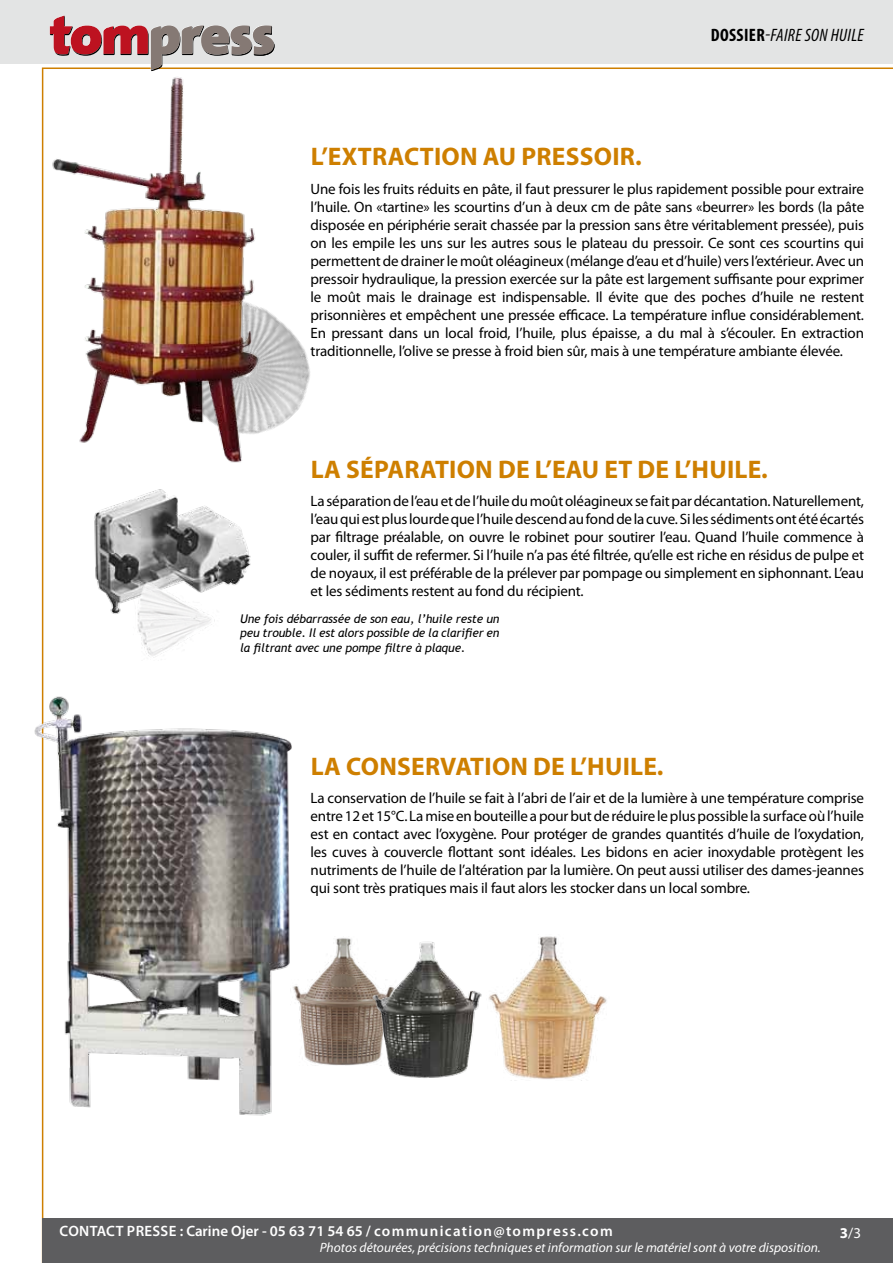
<style>
.page{position:relative;width:893px;height:1263px;background:#fff}
.page>*{position:absolute;margin:0;border:0;box-sizing:border-box;transform-origin:0 0}
.t1{font:700 25.5px "Myriad Pro";letter-spacing:.01em;color:#ce7f00}
.t2{font:italic condensed 18px "Myriad Pro";letter-spacing:.02em;color:#000}
.t3{font:15px/18px "Myriad Pro";letter-spacing:-.01em;color:#000;text-align:justify}
.t4{font:600 15px "Myriad Pro";letter-spacing:.02em;color:#fff}
.t5{font:15px "Myriad Pro";color:#fff}
.t6{font:italic 13.5px "Myriad Pro";color:#fff}
.t7{font:italic 12px/14.4px "Trebuchet MS";letter-spacing:-.01em;color:#000;text-align:justify}
.s1{font-weight:700;font-style:normal}
.s2{font-weight:700}
</style>
<div class="page">
<div style="left:43px;top:1219px;width:850px;height:44px;background:#5d5d5f"></div>
<div style="left:0;top:0;width:893px;height:64px;background:#e3e4e4"></div>
<svg style="left:50px;top:15px;width:224px;height:53px"></svg>
<img style="left:292px;top:332px;width:18px;height:84px">
<img style="left:41px;top:68px;width:251px;height:405px">
<img style="left:94px;top:489px;width:157px;height:125px">
<img style="left:125px;top:575px;width:99px;height:83px">
<img style="left:34px;top:685px;width:258px;height:449px">
<img style="left:489px;top:936px;width:118px;height:143px">
<img style="left:290px;top:937px;width:80px;height:130px">
<img style="left:370px;top:941px;width:112px;height:137px">
<h1 class="t1" style="left:311px;top:140px;width:332px">L’EXTRACTION AU PRESSOIR.</h1>
<p class="t2" style="left:711px;top:24px;width:154px"><span class="s1">DOSSIER</span>-FAIRE SON HUILE</p>
<p class="t3" style="left:310px;top:179px;width:555px">Une fois les fruits réduits en pâte, il faut pressurer le plus rapidement possible pour extraire l’huile. On «tartine» les scourtins d’un à deux cm de pâte sans «beurrer» les bords (la pâte disposée en périphérie serait chassée par la pression sans être véritablement pressée), puis on les empile les uns sur les autres sous le plateau du pressoir. Ce sont ces scourtins qui permettent de drainer le moût oléagineux (mélange d’eau et d’huile) vers l’extérieur. Avec un pressoir hydraulique, la pression exercée sur la pâte est largement suffisante pour exprimer le moût mais le drainage est indispensable. Il évite que des poches d’huile ne restent prisonnières et empêchent une pressée efficace. La température influe considérablement.<br>En pressant dans un local froid, l’huile, plus épaisse, a du mal à s’écouler. En extraction traditionnelle, l’olive se presse à froid bien sûr, mais à une température ambiante élevée.</p>
<h1 class="t1" style="left:311px;top:453px;width:459px">LA SÉPARATION DE L’EAU ET DE L’HUILE.</h1>
<p class="t3" style="left:310px;top:492px;width:555px">La séparation de l’eau et de l’huile du moût oléagineux se fait par décantation. Naturellement, l’eau qui est plus lourde que l’huile descend au fond de la cuve. Si les sédiments ont été écartés par filtrage préalable, on ouvre le robinet pour soutirer l’eau. Quand l’huile commence à couler, il suffit de refermer. Si l’huile n’a pas été filtrée, qu’elle est riche en résidus de pulpe et de noyaux, il est préférable de la prélever par pompage ou simplement en siphonnant. L’eau et les sédiments restent au fond du récipient.</p>
<p class="t7" style="left:240px;top:612px;width:261px">Une fois débarrassée de son eau, l’huile reste un peu trouble. Il est alors possible de la clarifier en la filtrant avec une pompe filtre à plaque.</p>
<h1 class="t1" style="left:311px;top:750px;width:354px">LA CONSERVATION DE L’HUILE.</h1>
<p class="t3" style="left:310px;top:789px;width:555px">La conservation de l’huile se fait à l’abri de l’air et de la lumière à une température comprise entre 12 et 15°C. La mise en bouteille a pour but de réduire le plus possible la surface où l’huile est en contact avec l’oxygène. Pour protéger de grandes quantités d’huile de l’oxydation, les cuves à couvercle flottant sont idéales. Les bidons en acier inoxydable protègent les nutriments de l’huile de l’altération par la lumière. On peut aussi utiliser des dames-jeannes qui sont très pratiques mais il faut alors les stocker dans un local sombre.</p>
<p class="t4" style="left:60px;top:1221px;width:555px">Contact Presse : Carine Ojer - 05 63 71 54 65 / communication@tompress.com</p>
<p class="t6" style="left:320px;top:1239px;width:502px">Photos détourées, précisions techniques et information sur le matériel sont à votre disposition.</p>
<p class="t5" style="left:840px;top:1224px;width:23px"><span class="s2">3</span>/3</p>
</div>
